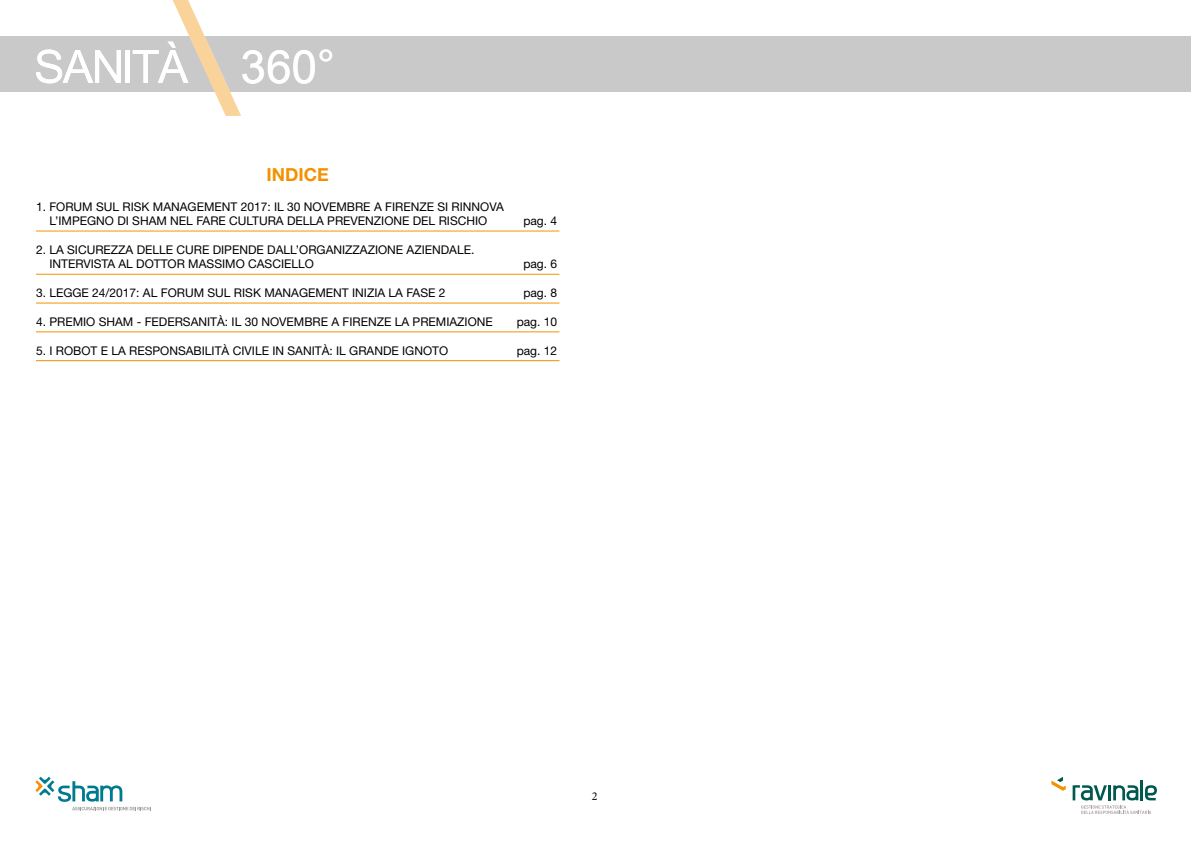
<style>
.page{position:relative;width:1191px;height:842px;background:#fff}
.page>*{position:absolute;margin:0;border:0;box-sizing:border-box;transform-origin:0 0}
.t1{font:45.8px "Arial Unicode MS";color:#fff}
.t2{font:700 18px "Helvetica Neue";color:#f39200}
.t3{font:12px/14.4px "Helvetica Neue";color:#000;text-align:center}
.t4{font:12px "Minion Pro";color:#000}
</style>
<div class="page">
<div style="left:0;top:36px;width:1191px;height:56px;background:#cac9c9"></div>
<svg style="left:36px;top:49px;width:85px;height:34px"></svg>
<hr style="left:125px;top:50px;width:4px;height:33px;background:#fff">
<svg style="left:133px;top:0;width:108px;height:116px"></svg>
<svg style="left:35px;top:777px;width:116px;height:33px"></svg>
<hr style="left:1140px;top:780px;width:3px;height:20px;background:#00584e">
<svg style="left:1072px;top:785px;width:85px;height:29px"></svg>
<svg style="left:1051px;top:777px;width:14px;height:14px"></svg>
<hr style="left:36px;top:231px;width:523px;height:1px;background:#f39200">
<hr style="left:36px;top:274px;width:523px;height:1px;background:#f39200">
<hr style="left:36px;top:303px;width:523px;height:1px;background:#f39200">
<hr style="left:36px;top:332px;width:523px;height:1px;background:#f39200">
<hr style="left:36px;top:360px;width:523px;height:1px;background:#f39200">
<h1 class="t1" style="left:240px;top:33px;width:96px">360°</h1>
<h2 class="t2" style="left:266px;top:163px;width:64px">INDICE</h2>
<p class="t3" style="left:36px;top:199px;width:469px">1. FORUM SUL RISK MANAGEMENT 2017: IL 30 NOVEMBRE A FIRENZE SI RINNOVA<br>L’IMPEGNO DI SHAM NEL FARE CULTURA DELLA PREVENZIONE DEL RISCHIO</p>
<p class="t3" style="left:49px;top:242px;width:426px;text-align:left;text-indent:-13px">2. LA SICUREZZA DELLE CURE DIPENDE DALL’ORGANIZZAZIONE AZIENDALE.<br>INTERVISTA AL DOTTOR MASSIMO CASCIELLO</p>
<p class="t3" style="left:523px;top:213px;width:35px">pag. 4</p>
<p class="t3" style="left:523px;top:257px;width:35px">pag. 6</p>
<p class="t3" style="left:36px;top:285px;width:411px">3. LEGGE 24/2017: AL FORUM SUL RISK MANAGEMENT INIZIA LA FASE 2</p>
<p class="t3" style="left:523px;top:285px;width:35px">pag. 8</p>
<p class="t3" style="left:36px;top:314px;width:458px">4. PREMIO SHAM - FEDERSANITÀ: IL 30 NOVEMBRE A FIRENZE LA PREMIAZIONE</p>
<p class="t3" style="left:517px;top:314px;width:42px">pag. 10</p>
<p class="t3" style="left:36px;top:343px;width:414px">5. I ROBOT E LA RESPONSABILITÀ CIVILE IN SANITÀ: IL GRANDE IGNOTO</p>
<p class="t3" style="left:517px;top:343px;width:42px">pag. 12</p>
<p class="t4" style="left:592px;top:788px;width:7px">2</p>
</div>
